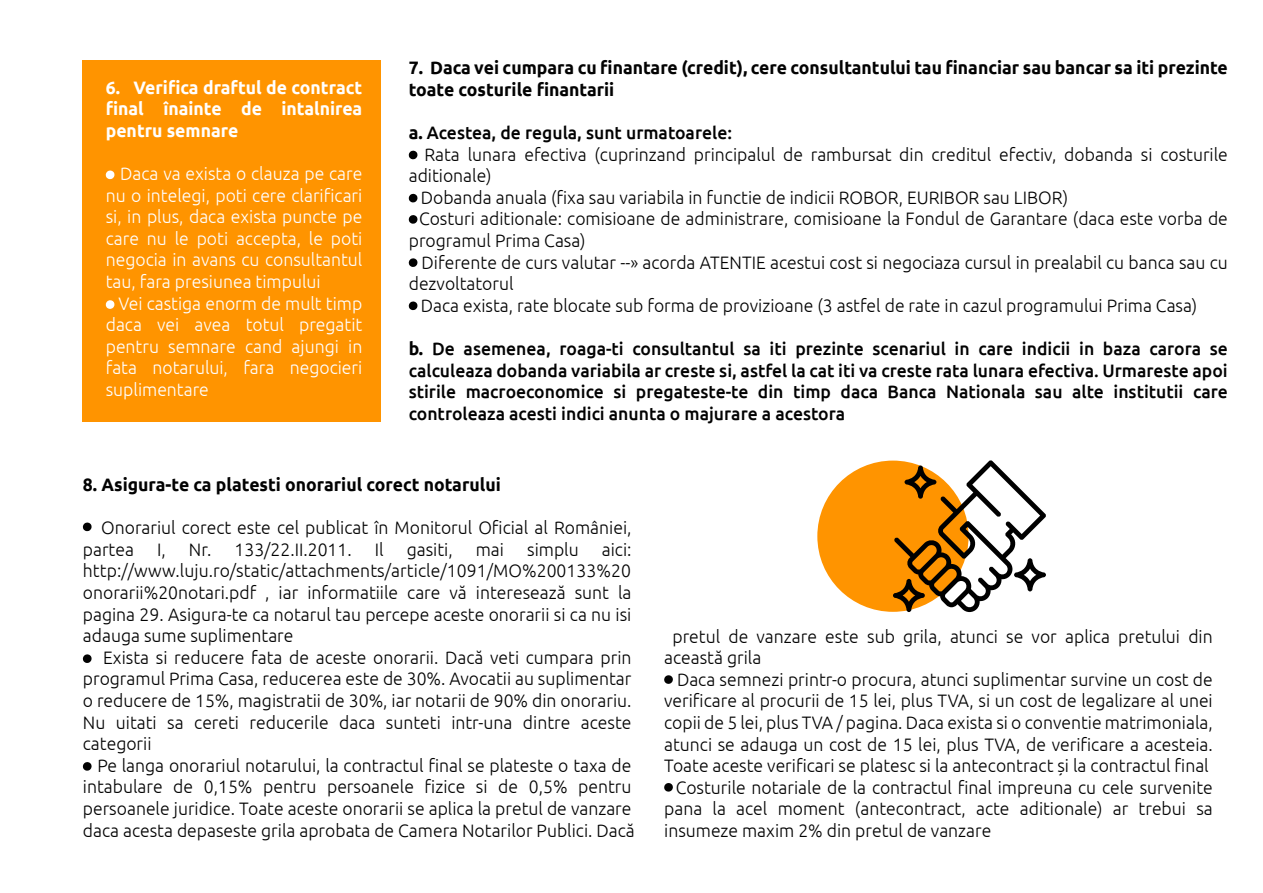
<style>
.page{position:relative;width:1263px;height:893px;background:#fff}
.page>*{position:absolute;margin:0;border:0;box-sizing:border-box;transform-origin:0 0}
.t1{font:300 18px/21.6px "Ubuntu";color:#020202}
.t2{font:500 18px/21.6px "Ubuntu";color:#020202;text-align:justify}
.t3{font:300 18px/21.6px "Ubuntu";color:#fff;text-align:justify}
.t4{font:700 18px/21.6px "Ubuntu";color:#020202}
.t5{font:700 18px/21.6px "Ubuntu";color:#fff;text-align:justify}
.s1{font-weight:700}
</style>
<div class="page">
<div style="left:83px;top:60px;width:298px;height:362px;background:#ff9400"></div>
<div style="left:817px;top:461px;width:151px;height:151px;background:#ff9400;border-radius:50%"></div>
<svg style="left:408px;top:150px;width:10px;height:10px"></svg>
<svg style="left:105px;top:170px;width:10px;height:10px"></svg>
<svg style="left:105px;top:300px;width:10px;height:9px"></svg>
<svg style="left:408px;top:193px;width:10px;height:10px"></svg>
<svg style="left:408px;top:258px;width:10px;height:9px"></svg>
<svg style="left:408px;top:301px;width:10px;height:10px"></svg>
<svg style="left:82px;top:522px;width:10px;height:10px"></svg>
<svg style="left:82px;top:654px;width:10px;height:9px"></svg>
<svg style="left:82px;top:762px;width:10px;height:9px"></svg>
<svg style="left:408px;top:215px;width:10px;height:9px"></svg>
<svg style="left:664px;top:783px;width:9px;height:9px"></svg>
<svg style="left:664px;top:675px;width:9px;height:9px"></svg>
<svg style="left:893px;top:460px;width:153px;height:152px"></svg>
<p class="t5" style="left:106px;top:76px;width:258px">6. Verifica draftul de contract final înainte de intalnirea pentru semnare</p>
<p class="t3" style="left:106px;top:162px;width:258px;text-indent:14px">Daca va exista o clauza pe care nu o intelegi, poti cere clarificari si, in plus, daca exista puncte pe care nu le poti accepta, le poti negocia in avans cu consultantul tau, fara presiunea timpului</p>
<p class="t3" style="left:106px;top:292px;width:258px;text-indent:13px">Vei castiga enorm de mult timp daca vei avea totul pregatit pentru semnare cand ajungi in fata notarului, fara negocieri suplimentare</p>
<p class="t4" style="left:409px;top:57px;width:821px">7. Daca vei cumpara cu finantare (credit), cere consultantului tau financiar sau bancar sa iti prezinte toate costurile finantarii</p>
<p class="t2" style="left:409px;top:121px;width:325px"><span class="s1">a.</span> Acestea, de regula, sunt urmatoarele:</p>
<p class="t1" style="left:424px;top:143px;width:805px">Rata lunara efectiva (cuprinzand principalul de rambursat din creditul efectiv, dobanda si costurile</p>
<p class="t1" style="left:409px;top:165px;width:84px">aditionale)</p>
<p class="t1" style="left:421px;top:186px;width:649px">Dobanda anuala (fixa sau variabila in functie de indicii ROBOR, EURIBOR sau LIBOR)</p>
<p class="t1" style="left:419px;top:208px;width:810px">Costuri aditionale: comisioane de administrare, comisioane la Fondul de Garantare (daca este vorba de</p>
<p class="t1" style="left:409px;top:229px;width:178px">programul Prima Casa)</p>
<p class="t1" style="left:422px;top:251px;width:808px">Diferente de curs valutar --» acorda ATENTIE acestui cost si negociaza cursul in prealabil cu banca sau cu</p>
<p class="t1" style="left:409px;top:273px;width:106px">dezvoltatorul</p>
<p class="t1" style="left:421px;top:294px;width:778px">Daca exista, rate blocate sub forma de provizioane (3 astfel de rate in cazul programului Prima Casa)</p>
<p class="t2" style="left:409px;top:337px;width:821px"><span class="s1">b.</span> De asemenea, roaga-ti consultantul sa iti prezinte scenariul in care indicii in baza carora se calculeaza dobanda variabila ar creste si, astfel la cat iti va creste rata lunara efectiva. Urmareste apoi stirile macroeconomice si pregateste-te din timp daca Banca Nationala sau alte institutii care controleaza acesti indici anunta o majurare a acestora</p>
<p class="t4" style="left:83px;top:473px;width:419px">8. Asigura-te ca platesti onorariul corect notarului</p>
<p class="t1" style="left:83px;top:516px;width:550px;text-indent:18px">Onorariul corect este cel publicat în Monitorul Oficial al României, partea</p>
<p class="t1" style="left:157px;top:538px;width:10px">I,</p>
<p class="t1" style="left:189px;top:538px;width:164px">Nr. 133/22.II.2011.</p>
<p class="t1" style="left:375px;top:538px;width:10px">Il</p>
<p class="t1" style="left:407px;top:538px;width:47px">gasiti,</p>
<p class="t1" style="left:476px;top:538px;width:30px">mai</p>
<p class="t1" style="left:527px;top:538px;width:53px">simplu</p>
<p class="t1" style="left:83px;top:538px;width:550px;text-align:justify;text-indent:519px">aici: http://www.luju.ro/static/attachments/article/1091/MO%200133%20 onorarii%20notari.pdf , iar informatiile care vă interesează sunt la pagina 29. Asigura-te ca notarul tau percepe aceste onorarii si ca nu isi adauga sume suplimentare</p>
<p class="t1" style="left:83px;top:646px;width:550px;text-align:justify;text-indent:20px">Exista si reducere fata de aceste onorarii. Dacă veti cumpara prin programul Prima Casa, reducerea este de 30%. Avocatii au suplimentar o reducere de 15%, magistratii de 30%, iar notarii de 90% din onorariu.<br>Nu uitati sa cereti reducerile daca sunteti intr-una dintre aceste categorii</p>
<p class="t1" style="left:83px;top:754px;width:553px;text-indent:14px">Pe langa onorariul notarului, la contractul final se plateste o taxa de intabulare de 0,15% pentru persoanele fizice si de 0,5% pentru persoanele juridice. Toate aceste onorarii se aplica la pretul de vanzare daca acesta depaseste grila aprobata de Camera Notarilor Publici. Dacă</p>
<p class="t1" style="left:664px;top:625px;width:550px;text-indent:8px">pretul de vanzare este sub grila, atunci se vor aplica pretului din această grila</p>
<p class="t1" style="left:677px;top:668px;width:537px">Daca semnezi printr-o procura, atunci suplimentar survine un cost de</p>
<p class="t1" style="left:664px;top:690px;width:550px">verificare al procurii de 15 lei, plus TVA, si un cost de legalizare al unei</p>
<p class="t1" style="left:664px;top:711px;width:550px">copii de 5 lei, plus TVA / pagina. Daca exista si o conventie matrimoniala,</p>
<p class="t1" style="left:664px;top:733px;width:550px">atunci se adauga un cost de 15 lei, plus TVA, de verificare a acesteia.</p>
<p class="t1" style="left:664px;top:754px;width:546px">Toate aceste verificari se platesc si la antecontract și la contractul final</p>
<p class="t1" style="left:676px;top:776px;width:539px">Costurile notariale de la contractul final impreuna cu cele survenite</p>
<p class="t1" style="left:664px;top:798px;width:550px">pana la acel moment (antecontract, acte aditionale) ar trebui sa</p>
<p class="t1" style="left:664px;top:819px;width:329px">insumeze maxim 2% din pretul de vanzare</p>
</div>
